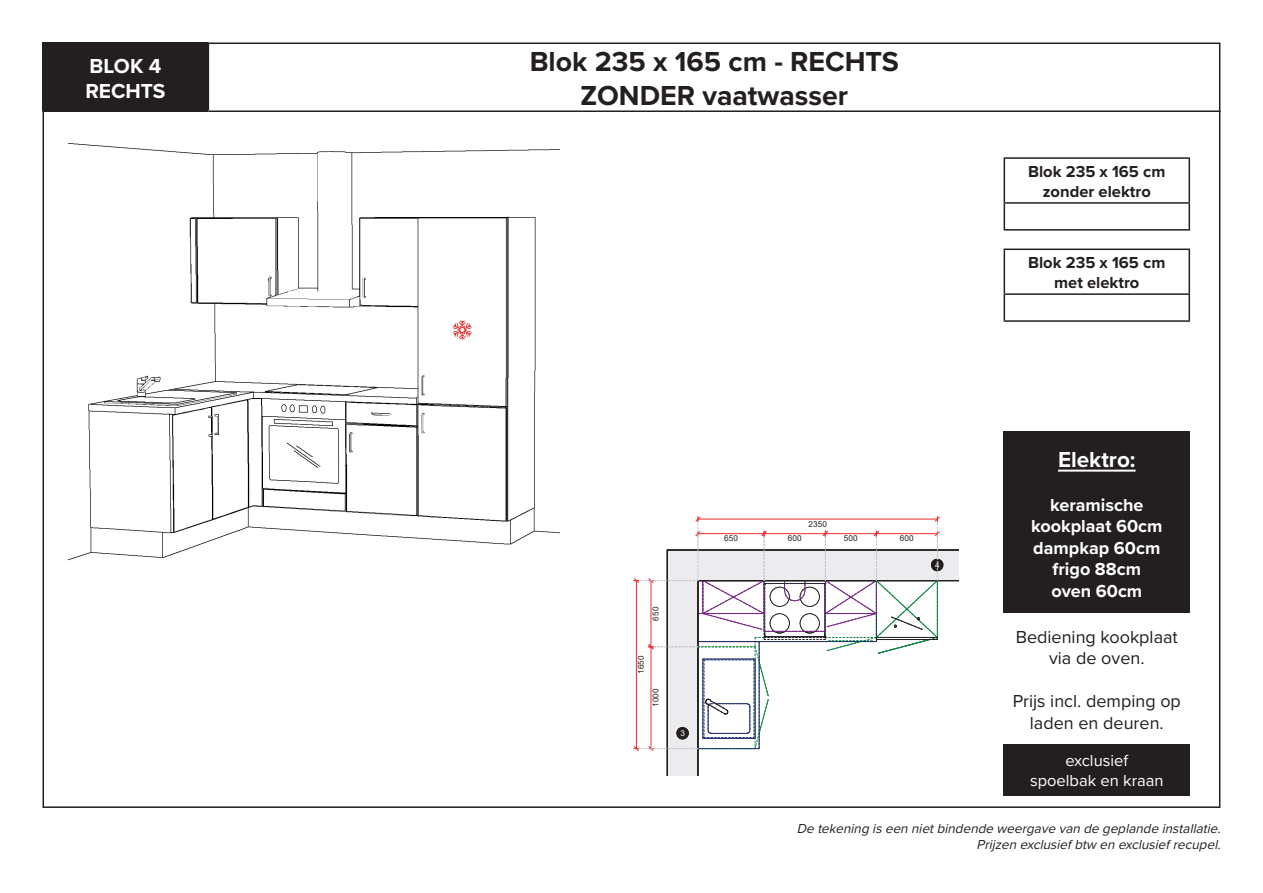
<style>
.page{position:relative;width:1263px;height:893px;background:#fff}
.page>*{position:absolute;margin:0;border:0;box-sizing:border-box;transform-origin:0 0}
.t1{font:700 28.5px/34.2px "Proxima Nova";color:#231f20;text-align:center}
.t2{font:700 22.5px "Proxima Nova";color:#fff}
.t3{font:700 21px/25.2px "Proxima Nova";color:#fff}
.t4{font:18px/21.6px "Proxima Nova";color:#231f20;text-align:center}
.t5{font:700 18px/21.6px "Proxima Nova";color:#fff;text-align:center}
.t6{font:700 16.5px/19.8px "Proxima Nova";color:#231f20;text-align:center}
.t7{font:16.5px/19.8px "Proxima Nova";color:#fff;text-align:center}
.t8{font:italic 13.5px/16.2px "Proxima Nova";color:#231f20;text-align:right}
.t9{font:8.1px "Arial";letter-spacing:.015em;color:#231f20}
.t10{font:8.1px "Arial";color:#fff}
</style>
<div class="page">
<div style="left:43px;top:43px;width:165px;height:68px;background:#231f20"></div>
<hr style="left:208px;top:43px;width:1px;height:67px;background:#231f20">
<hr style="left:43px;top:110px;width:165px;height:2px;background:#231f20">
<hr style="left:208px;top:110px;width:1012px;height:2px;background:#231f20">
<div style="left:1003px;top:431px;width:187px;height:182px;background:#231f20"></div>
<hr style="left:1058px;top:470px;width:77px;height:2px;background:#fff">
<img style="left:68px;top:143px;width:491px;height:418px">
<svg style="left:666px;top:551px;width:293px;height:224px"></svg>
<hr style="left:697px;top:581px;width:1px;height:194px;background:#231f20">
<hr style="left:698px;top:580px;width:261px;height:1px;background:#231f20">
<hr style="left:667px;top:549px;width:292px;height:2px;background:#231f20">
<hr style="left:667px;top:550px;width:1px;height:225px;background:#231f20">
<div style="left:931px;top:559px;width:12px;height:12px;background:#231f20;border-radius:50%"></div>
<div style="left:931px;top:559px;width:12px;height:12px;border:1px solid #231f20;border-radius:50%"></div>
<svg style="left:633px;top:516px;width:307px;height:235px"></svg>
<div style="left:448px;top:314px;width:29px;height:30px;background:#fff"></div>
<svg style="left:453px;top:320px;width:19px;height:20px"></svg>
<div style="left:1003px;top:744px;width:187px;height:51px;background:#231f20"></div>
<hr style="left:1003px;top:157px;width:187px;height:2px;background:#231f20">
<hr style="left:1003px;top:159px;width:2px;height:43px;background:#231f20">
<hr style="left:1188px;top:159px;width:2px;height:43px;background:#231f20">
<hr style="left:1003px;top:202px;width:187px;height:2px;background:#231f20">
<hr style="left:1003px;top:204px;width:2px;height:25px;background:#231f20">
<hr style="left:1188px;top:204px;width:2px;height:25px;background:#231f20">
<hr style="left:1003px;top:229px;width:187px;height:2px;background:#231f20">
<hr style="left:1003px;top:249px;width:187px;height:1px;background:#231f20">
<hr style="left:1003px;top:250px;width:2px;height:43px;background:#231f20">
<hr style="left:1188px;top:250px;width:2px;height:43px;background:#231f20">
<hr style="left:1003px;top:293px;width:187px;height:2px;background:#231f20">
<hr style="left:1003px;top:295px;width:2px;height:25px;background:#231f20">
<hr style="left:1188px;top:295px;width:2px;height:25px;background:#231f20">
<hr style="left:1003px;top:320px;width:187px;height:2px;background:#231f20">
<h3 class="t3" style="left:85px;top:53px;width:82px">BLOK 4<br>RECHTS</h3>
<h1 class="t1" style="left:530px;top:44px;width:371px">Blok 235 x 165 cm - RECHTS<br>ZONDER vaatwasser</h1>
<p class="t9" style="left:650px;top:621px;width:15px;rotate:-90deg">650</p>
<p class="t9" style="left:635px;top:674px;width:20px;rotate:-90deg">1650</p>
<p class="t9" style="left:650px;top:707px;width:20px;rotate:-90deg">1000</p>
<p class="t10" style="left:680px;top:728px;width:6px">3</p>
<p class="t9" style="left:808px;top:518px;width:20px">2350</p>
<p class="t9" style="left:724px;top:533px;width:15px">650</p>
<p class="t9" style="left:788px;top:533px;width:15px">600</p>
<p class="t9" style="left:844px;top:533px;width:15px">500</p>
<p class="t9" style="left:900px;top:533px;width:15px">600</p>
<p class="t10" style="left:935px;top:560px;width:6px">4</p>
<p class="t6" style="left:1028px;top:161px;width:139px">Blok 235 x 165 cm zonder elektro</p>
<p class="t6" style="left:1028px;top:253px;width:139px">Blok 235 x 165 cm met elektro</p>
<h2 class="t2" style="left:1058px;top:443px;width:79px">Elektro:</h2>
<h3 class="t5" style="left:1031px;top:493px;width:133px">keramische kookplaat 60cm dampkap 60cm frigo 88cm oven 60cm</h3>
<h3 class="t4" style="left:1016px;top:625px;width:164px">Bediening kookplaat via de oven.</h3>
<h3 class="t4" style="left:1013px;top:690px;width:170px">Prijs incl. demping op laden en deuren.</h3>
<p class="t7" style="left:1030px;top:750px;width:135px">exclusief<br>spoelbak en kraan</p>
<p class="t8" style="left:797px;top:820px;width:429px">De tekening iseennietbindende weergave vande geplande installatie.<br>Prijzenexclusiefbtw enexclusiefrecupel.</p>
</div>
